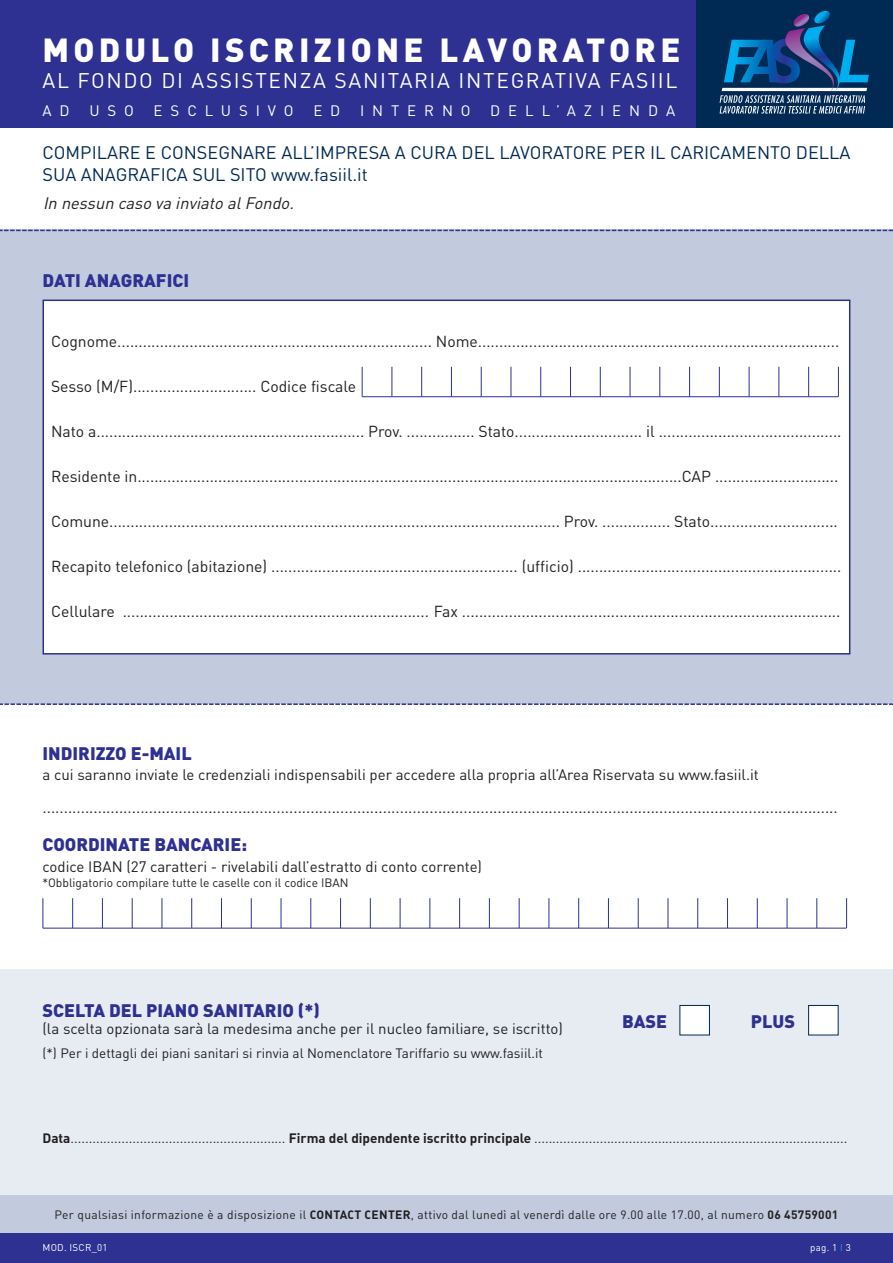
<style>
.page{position:relative;width:893px;height:1263px;background:#fff}
.page>*{position:absolute;margin:0;border:0;box-sizing:border-box;transform-origin:0 0}
.t1{font:900 33px "DIN";letter-spacing:.13em;color:#fff}
.t2{font:21px "DIN";letter-spacing:.08em;color:#fff}
.t3{font:18px/21.6px "DIN";color:#002954}
.t4{font:900 18px "DIN";color:#2e3092}
.t5{font:italic 16.5px "DIN";color:#231f20}
.t6{font:15.75px "DIN";color:#231f20}
.t7{font:15px "DIN";color:#231f20}
.t8{font:15px "DIN";letter-spacing:.53em;color:#fff}
.t9{font:13.5px "DIN";color:#231f20}
.t10{font:12px "DIN";letter-spacing:.025em;color:#231f20}
.t11{font:12px "DIN";color:#231f20}
.t12{font:9.75px "DIN";letter-spacing:.025em;color:#fff}
.s1{font-family:"DIN Bold Alternate"}
.s2{font-weight:700}
.s3{color:#00aeef}
</style>
<div class="page">
<div style="left:0;top:1193px;width:893px;height:61px;background:#c1cbdd"></div>
<div style="left:0;top:969px;width:893px;height:226px;background:#e7ecf3"></div>
<div style="left:0;top:230px;width:893px;height:474px;background:#c1cbdd"></div>
<div style="left:0;top:0;width:893px;height:128px;background:#002954"></div>
<div style="left:0;top:1234px;width:893px;height:29px;background:#2e3092"></div>
<svg style="left:720px;top:11px;width:149px;height:103px"></svg>
<div style="left:44px;top:301px;width:805px;height:352px;background:#fff"></div>
<div style="left:43px;top:300px;width:807px;height:354px;border:2px solid #2e3092"></div>
<hr style="left:362px;top:396px;width:476px;height:1px;background:#2e3092">
<hr style="left:362px;top:367px;width:1px;height:30px;background:#2e3092">
<hr style="left:392px;top:367px;width:1px;height:30px;background:#2e3092">
<hr style="left:421px;top:367px;width:1px;height:30px;background:#2e3092">
<hr style="left:451px;top:367px;width:1px;height:30px;background:#2e3092">
<hr style="left:481px;top:367px;width:1px;height:30px;background:#2e3092">
<hr style="left:511px;top:367px;width:1px;height:30px;background:#2e3092">
<hr style="left:540px;top:367px;width:1px;height:30px;background:#2e3092">
<hr style="left:570px;top:367px;width:1px;height:30px;background:#2e3092">
<hr style="left:600px;top:367px;width:1px;height:30px;background:#2e3092">
<hr style="left:630px;top:367px;width:1px;height:30px;background:#2e3092">
<hr style="left:659px;top:367px;width:1px;height:30px;background:#2e3092">
<hr style="left:689px;top:367px;width:1px;height:30px;background:#2e3092">
<hr style="left:719px;top:367px;width:1px;height:30px;background:#2e3092">
<hr style="left:749px;top:367px;width:1px;height:30px;background:#2e3092">
<hr style="left:778px;top:367px;width:1px;height:30px;background:#2e3092">
<hr style="left:808px;top:367px;width:1px;height:30px;background:#2e3092">
<hr style="left:838px;top:367px;width:1px;height:30px;background:#2e3092">
<hr style="left:43px;top:928px;width:803px;height:1px;background:#2e3092">
<hr style="left:43px;top:898px;width:1px;height:30px;background:#2e3092">
<hr style="left:72px;top:898px;width:1px;height:30px;background:#2e3092">
<hr style="left:102px;top:898px;width:1px;height:30px;background:#2e3092">
<hr style="left:132px;top:898px;width:1px;height:30px;background:#2e3092">
<hr style="left:162px;top:898px;width:1px;height:30px;background:#2e3092">
<hr style="left:191px;top:898px;width:1px;height:30px;background:#2e3092">
<hr style="left:221px;top:898px;width:1px;height:30px;background:#2e3092">
<hr style="left:251px;top:898px;width:1px;height:30px;background:#2e3092">
<hr style="left:281px;top:898px;width:1px;height:30px;background:#2e3092">
<hr style="left:310px;top:898px;width:1px;height:30px;background:#2e3092">
<hr style="left:340px;top:898px;width:1px;height:30px;background:#2e3092">
<hr style="left:370px;top:898px;width:1px;height:30px;background:#2e3092">
<hr style="left:400px;top:898px;width:1px;height:30px;background:#2e3092">
<hr style="left:429px;top:898px;width:1px;height:30px;background:#2e3092">
<hr style="left:459px;top:898px;width:1px;height:30px;background:#2e3092">
<hr style="left:489px;top:898px;width:1px;height:30px;background:#2e3092">
<hr style="left:519px;top:898px;width:1px;height:30px;background:#2e3092">
<hr style="left:549px;top:898px;width:1px;height:30px;background:#2e3092">
<hr style="left:578px;top:898px;width:1px;height:30px;background:#2e3092">
<hr style="left:608px;top:898px;width:1px;height:30px;background:#2e3092">
<hr style="left:638px;top:898px;width:1px;height:30px;background:#2e3092">
<hr style="left:668px;top:898px;width:1px;height:30px;background:#2e3092">
<hr style="left:697px;top:898px;width:1px;height:30px;background:#2e3092">
<hr style="left:727px;top:898px;width:1px;height:30px;background:#2e3092">
<hr style="left:757px;top:898px;width:1px;height:30px;background:#2e3092">
<hr style="left:787px;top:898px;width:1px;height:30px;background:#2e3092">
<hr style="left:816px;top:898px;width:1px;height:30px;background:#2e3092">
<hr style="left:846px;top:898px;width:1px;height:30px;background:#2e3092">
<div style="left:680px;top:1006px;width:29px;height:29px;background:#fff"></div>
<div style="left:679px;top:1005px;width:31px;height:30px;border:1px solid #002954"></div>
<div style="left:809px;top:1006px;width:29px;height:29px;background:#fff"></div>
<div style="left:808px;top:1005px;width:30px;height:30px;border:1px solid #002954"></div>
<div style="left:0;top:0;width:695px;height:128px;background:#2e3092"></div>
<svg style="left:0;top:230px;width:893px;height:1px"></svg>
<svg style="left:0;top:703px;width:893px;height:2px;background:#767ab7"></svg>
<h1 class="t1" style="left:43px;top:32px;width:639px">MODULO ISCRIZIONE LAVORATORE</h1>
<h2 class="t2" style="left:43px;top:68px;width:636px">AL FONDO DI ASSISTENZA SANITARIA INTEGRATIVA FASIIL</h2>
<p class="t8" style="left:43px;top:102px;width:29px">A D</p>
<p class="t8" style="left:89px;top:102px;width:46px">USO</p>
<p class="t8" style="left:154px;top:102px;width:142px">ESCLUSIVO</p>
<p class="t8" style="left:313px;top:102px;width:29px">E D</p>
<p class="t8" style="left:360px;top:102px;width:112px">INTERNO</p>
<p class="t8" style="left:490px;top:102px;width:186px">DELL’AZIENDA</p>
<p class="t3" style="left:43px;top:142px;width:809px">COMPILARE E CONSEGNARE ALL’IMPRESA A CURA DEL LAVORATORE PER IL CARICAMENTO DELLA<br>SUA ANAGRAFICA SUL SITO www.fasiil.it</p>
<p class="t5" style="left:43px;top:193px;width:256px">In nessun caso va inviato al Fondo.</p>
<p class="t4" style="left:43px;top:270px;width:148px">DATI ANAGRAFICI</p>
<p class="t6" style="left:51px;top:333px;width:790px">Cognome.......................................................................... Nome.....................................................................................</p>
<p class="t6" style="left:51px;top:378px;width:307px">Sesso (M/F)............................. Codice fiscale</p>
<p class="t6" style="left:51px;top:423px;width:792px">Nato a............................................................... Prov. ................ Stato.............................. il ...........................................</p>
<p class="t6" style="left:51px;top:468px;width:789px">Residente in................................................................................................................................CAP .............................</p>
<p class="t6" style="left:51px;top:513px;width:788px">Comune.......................................................................................................... Prov. ................ Stato..............................</p>
<p class="t6" style="left:51px;top:558px;width:792px">Recapito telefonico (abitazione) .......................................................... (ufficio) ..............................................................</p>
<p class="t6" style="left:51px;top:603px;width:791px">Cellulare ........................................................................ Fax .........................................................................................</p>
<p class="t4" style="left:43px;top:743px;width:151px">INDIRIZZO E-MAIL</p>
<p class="t7" style="left:43px;top:766px;width:718px">a cui saranno inviate le credenziali indispensabili per accedere alla propria all’Area Riservata su www.fasiil.it</p>
<p class="t6" style="left:43px;top:799px;width:797px">...........................................................................................................................................................................................</p>
<p class="t4" style="left:43px;top:835px;width:206px">COORDINATE BANCARIE:</p>
<p class="t7" style="left:43px;top:858px;width:441px">codice IBAN (27 caratteri - rivelabili dall’estratto di conto corrente)</p>
<p class="t11" style="left:43px;top:876px;width:307px">*Obbligatorio compilare tutte le caselle con il codice IBAN</p>
<p class="t4" style="left:43px;top:1000px;width:279px">SCELTA DEL PIANO SANITARIO (*)</p>
<p class="t7" style="left:43px;top:1020px;width:522px">(la scelta opzionata sarà la medesima anche per il nucleo familiare, se iscritto)</p>
<p class="t9" style="left:43px;top:1045px;width:502px">(*) Per i dettagli dei piani sanitari si rinvia al Nomenclatore Tariffario su www.fasiil.it</p>
<p class="t4" style="left:622px;top:1011px;width:47px">BASE</p>
<p class="t4" style="left:751px;top:1011px;width:46px">PLUS</p>
<p class="t9" style="left:43px;top:1131px;width:807px"><span class="s1">Data</span>........................................................... <span class="s1">Firma del dipendente iscritto principale</span> ......................................................................................</p>
<p class="t10" style="left:55px;top:1208px;width:785px">Per qualsiasi informazione è a disposizione il <span class="s1">CONTACT CENTER</span>, attivo dal lunedì al venerdì dalle ore 9.00 alle 17.00, al numero <span class="s2">06 45759001</span></p>
<p class="t12" style="left:43px;top:1242px;width:67px">MOD. ISCR_01</p>
<p class="t12" style="left:810px;top:1242px;width:42px">pag. 1 <span class="s3">I</span> 3</p>
</div>
